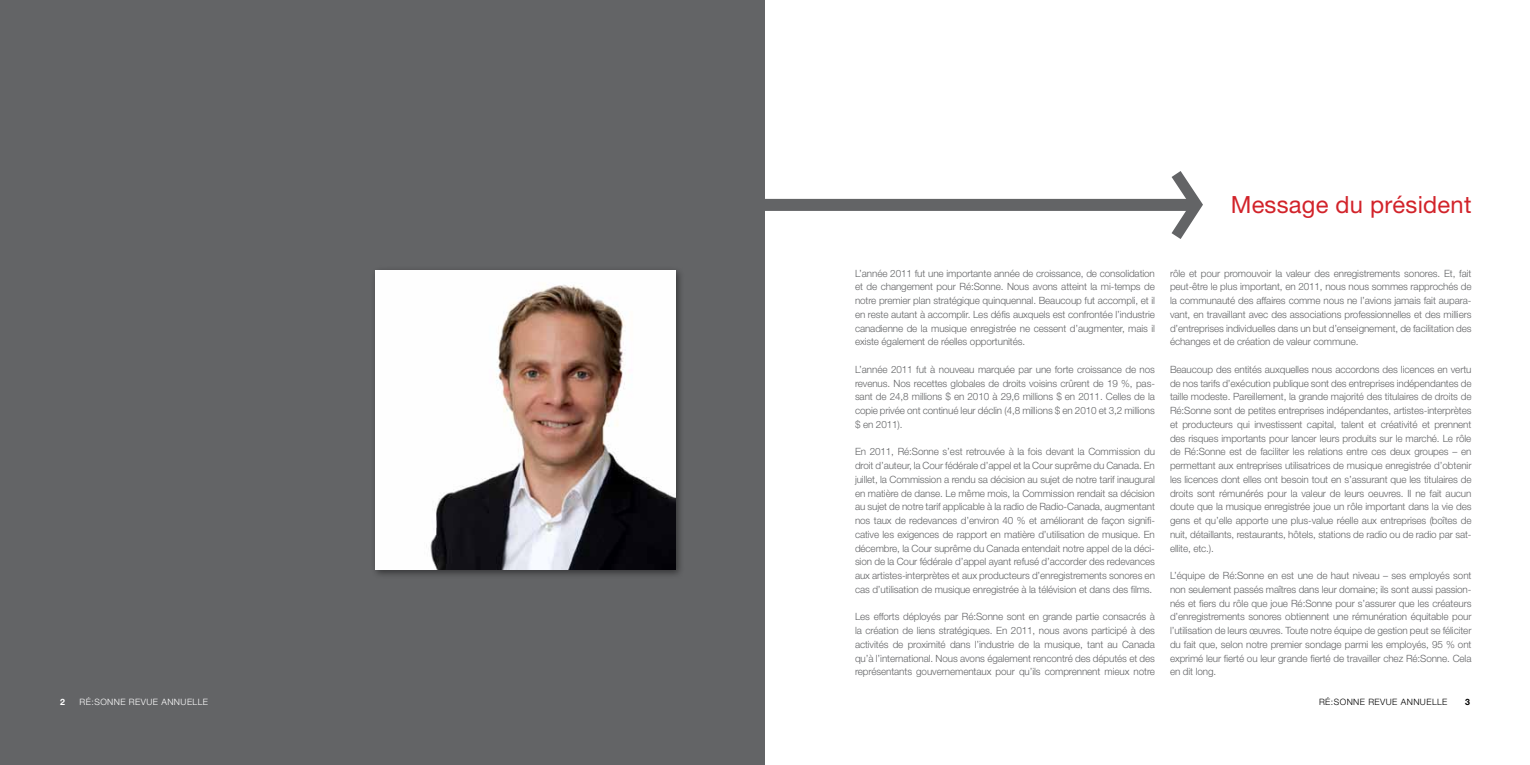
<style>
.page{position:relative;width:1530px;height:765px;background:#fff}
.page>*{position:absolute;margin:0;border:0;box-sizing:border-box;transform-origin:0 0}
.t1{font:23.75px "Helvetica Neue";letter-spacing:.01em;color:#d2232a}
.t2{font:300 10px/13.8px "Helvetica Neue";letter-spacing:-.01em;color:#636466;text-align:justify}
.t3{font:300 8.75px "Helvetica Neue";letter-spacing:.05em;color:#000}
.t4{font:300 8.75px "Helvetica Neue";letter-spacing:.05em;color:#fff}
.t5{font:700 8.75px "Helvetica Neue";color:#000}
.t6{font:700 8.75px "Helvetica Neue";color:#fff}
</style>
<div class="page">
<div style="left:741px;top:199px;width:452px;height:12px;background:#636466"></div>
<svg style="left:1161px;top:171px;width:42px;height:68px"></svg>
<div style="left:0;top:0;width:765px;height:765px;background:#636466"></div>
<div style="left:371px;top:266px;width:314px;height:313px;background:#000;opacity:.45"></div>
<img style="left:376px;top:270px;width:300px;height:299px">
<p class="t6" style="left:60px;top:696px;width:6px">2</p>
<p class="t4" style="left:80px;top:697px;width:130px">RÉ:SONNE REVUE ANNUELLE</p>
<h1 class="t1" style="left:1231px;top:190px;width:242px">Message du président</h1>
<p class="t2" style="left:855px;top:266px;width:302px">L’année 2011 fut une importante année de croissance, de consolidation et de changement pour Ré:Sonne. Nous avons atteint la mi-temps de notre premier plan stratégique quinquennal. Beaucoup fut accompli, et il en reste autant à accomplir. Les défis auxquels est confrontée l’industrie canadienne de la musique enregistrée ne cessent d’augmenter, mais il existe également de réelles opportunités.</p>
<p class="t2" style="left:855px;top:362px;width:302px">L’année 2011 fut à nouveau marquée par une forte croissance de nos revenus. Nos recettes globales de droits voisins crûrent de 19 %, pas&shy;sant de 24,8 millions $ en 2010 à 29,6 millions $ en 2011. Celles de la copie privée ont continué leur déclin (4,8 millions $ en 2010 et 3,2 millions $ en 2011).</p>
<p class="t2" style="left:855px;top:445px;width:302px">En 2011, Ré:Sonne s’est retrouvée à la fois devant la Commission du droit d’auteur, la Cour fédérale d’appel et la Cour suprême du Canada. En juillet, la Commission a rendu sa décision au sujet de notre tarif inaugural en matière de danse. Le même mois, la Commission rendait sa décision au sujet de notre tarif applicable à la radio de Radio-Canada, augmentant nos taux de redevances d’environ 40 % et améliorant de façon signifi&shy;cative les exigences de rapport en matière d’utilisation de musique. En décembre, la Cour suprême du Canada entendait notre appel de la déci&shy;sion de la Cour fédérale d’appel ayant refusé d’accorder des redevances aux artistes-interprètes et aux producteurs d’enregistrements sonores en cas d’utilisation de musique enregistrée à la télévision et dans des films.</p>
<p class="t2" style="left:855px;top:610px;width:302px">Les efforts déployés par Ré:Sonne sont en grande partie consacrés à la création de liens stratégiques. En 2011, nous avons participé à des activités de proximité dans l’industrie de la musique, tant au Canada qu’à l’international. Nous avons également rencontré des députés et des représentants gouvernementaux pour qu’ils comprennent mieux notre</p>
<p class="t2" style="left:1170px;top:266px;width:303px">rôle et pour promouvoir la valeur des enregistrements sonores. Et, fait peut-être le plus important, en 2011, nous nous sommes rapprochés de la communauté des affaires comme nous ne l’avions jamais fait aupara&shy;vant, en travaillant avec des associations professionnelles et des milliers d’entreprises individuelles dans un but d’enseignement, de facilitation des échanges et de création de valeur commune.</p>
<p class="t2" style="left:1170px;top:362px;width:303px">Beaucoup des entités auxquelles nous accordons des licences en vertu de nos tarifs d’exécution publique sont des entreprises indépendantes de taille modeste. Pareillement, la grande majorité des titulaires de droits de Ré:Sonne sont de petites entreprises indépendantes, artistes-interprètes et producteurs qui investissent capital, talent et créativité et prennent des risques importants pour lancer leurs produits sur le marché. Le rôle de Ré:Sonne est de faciliter les relations entre ces deux groupes – en permettant aux entreprises utilisatrices de musique enregistrée d’obtenir les licences dont elles ont besoin tout en s’assurant que les titulaires de droits sont rémunérés pour la valeur de leurs oeuvres. Il ne fait aucun doute que la musique enregistrée joue un rôle important dans la vie des gens et qu’elle apporte une plus-value réelle aux entreprises (boîtes de nuit, détaillants, restaurants, hôtels, stations de radio ou de radio par sat&shy;ellite, etc.).</p>
<p class="t2" style="left:1170px;top:568px;width:303px">L’équipe de Ré:Sonne en est une de haut niveau – ses employés sont non seulement passés maîtres dans leur domaine; ils sont aussi passion&shy;nés et fiers du rôle que joue Ré:Sonne pour s’assurer que les créateurs d’enregistrements sonores obtiennent une rémunération équitable pour l’utilisation de leurs œuvres. Toute notre équipe de gestion peut se féliciter du fait que, selon notre premier sondage parmi les employés, 95 % ont exprimé leur fierté ou leur grande fierté de travailler chez Ré:Sonne. Cela en dit long.</p>
<p class="t3" style="left:1319px;top:697px;width:130px">RÉ:SONNE REVUE ANNUELLE</p>
<p class="t5" style="left:1465px;top:696px;width:6px">3</p>
</div>
